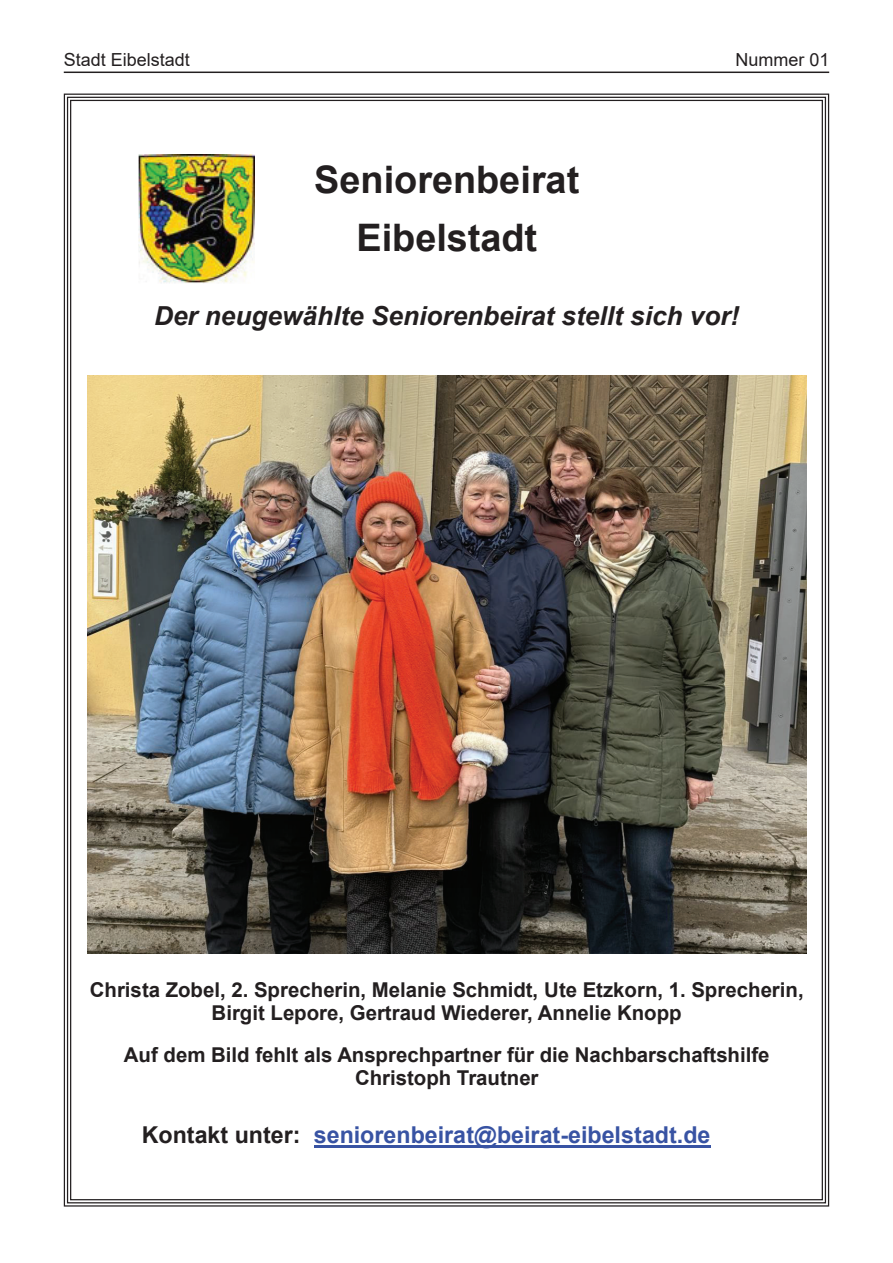
<style>
.page{position:relative;width:893px;height:1263px;background:#fff}
.page>*{position:absolute;margin:0;border:0;box-sizing:border-box;transform-origin:0 0}
.t1{font:700 37.95px/58.7px "Arial";color:#231f20;text-align:center}
.t2{font:italic 700 26.25px "Arial";color:#231f20}
.t3{font:700 23.25px "Arial";color:#3853a3}
.t4{font:700 20.4px/23.4px "Arial";color:#231f20;text-align:center}
.t5{font:18px "Arial";color:#231f20}
.s1{color:#231f20}
</style>
<div class="page">
<hr style="left:64px;top:72px;width:765px;height:1px;background:#231f20">
<img style="left:63px;top:93px;width:767px;height:1114px">
<p class="t5" style="left:64px;top:48px;width:128px">Stadt Eibelstadt</p>
<p class="t5" style="left:735px;top:48px;width:96px">Nummer 01</p>
<h1 class="t1" style="left:314px;top:150px;width:267px">Seniorenbeirat<br>Eibelstadt</h1>
<p class="t2" style="left:154px;top:298px;width:587px">Der neugewählte Seniorenbeirat stellt sich vor!</p>
<p class="t4" style="left:90px;top:978px;width:715px">Christa Zobel, 2. Sprecherin, Melanie Schmidt, Ute Etzkorn, 1. Sprecherin,<br>Birgit Lepore, Gertraud Wiederer, Annelie Knopp</p>
<p class="t4" style="left:124px;top:1043px;width:647px">Auf dem Bild fehlt als Ansprechpartner für die Nachbarschaftshilfe<br>Christoph Trautner</p>
<p class="t3" style="left:142px;top:1119px;width:570px"><span class="s1">Kontakt unter:</span> seniorenbeirat@beirat-eibelstadt.de</p>
</div>
